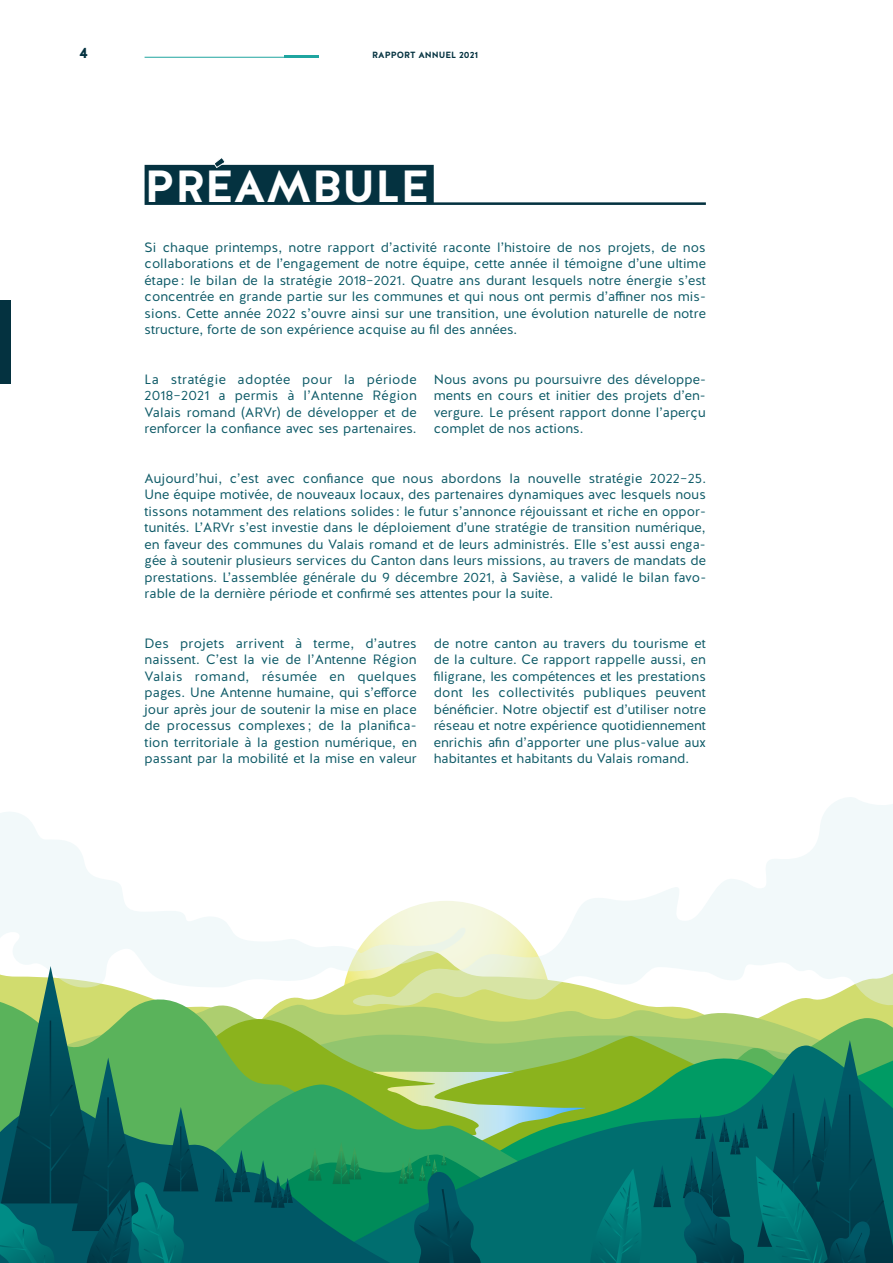
<style>
.page{position:relative;width:893px;height:1263px;background:#fff}
.page>*{position:absolute;margin:0;border:0;box-sizing:border-box;transform-origin:0 0}
.t1{font:700 45px "Halis GR";color:#fff}
.t2{font:700 15px "Halis GR";color:#043240}
.t3{font:13.5px/16.5px "Halis GR";color:#0c5966;text-align:justify}
.t4{font:700 9px "Halis GR";color:#043240}
</style>
<div class="page">
<svg style="left:408px;top:1008px;width:193px;height:37px;background:#afcf6e"></svg>
<svg style="left:293px;top:987px;width:115px;height:58px;background:#b6d276"></svg>
<svg style="left:293px;top:1045px;width:360px;height:218px;background:#77b24e"></svg>
<svg style="left:353px;top:797px;width:540px;height:209px"></svg>
<svg style="left:0;top:811px;width:466px;height:176px"></svg>
<svg style="left:293px;top:1102px;width:76px;height:161px;background:#118760"></svg>
<svg style="left:308px;top:1148px;width:14px;height:32px"></svg>
<svg style="left:332px;top:1142px;width:29px;height:42px"></svg>
<svg style="left:653px;top:951px;width:240px;height:312px"></svg>
<svg style="left:369px;top:1072px;width:274px;height:191px;background:#308c62"></svg>
<svg style="left:0;top:951px;width:293px;height:312px;background:#4f9271"></svg>
<hr style="left:145px;top:57px;width:173px;height:1px;background:#1fa5a0">
<hr style="left:284px;top:55px;width:34px;height:3px;background:#1fa5a0">
<svg style="left:145px;top:158px;width:561px;height:47px"></svg>
<div style="left:0;top:301px;width:11px;height:83px;background:#043240"></div>
<p class="t2" style="left:80px;top:43px;width:10px">4</p>
<p class="t4" style="left:372px;top:49px;width:108px">RAPPORT ANNUEL 2021</p>
<h1 class="t1" style="left:145px;top:158px;width:286px">PREAMBULE</h1>
<p class="t3" style="left:145px;top:239px;width:563px">Si chaque printemps, notre rapport d’activité raconte l’histoire de nos projets, de nos collaborations et de l’engagement de notre équipe, cette année il témoigne d’une ultime étape: le bilan de la stratégie 2018–2021. Quatre ans durant lesquels notre énergie s’est concentrée en grande partie sur les communes et qui nous ont permis d’affiner nos mis&shy;sions. Cette année 2022 s’ouvre ainsi sur une transition, une évolution naturelle de notre structure, forte de son expérience acquise au fil des années.</p>
<p class="t3" style="left:145px;top:371px;width:274px">La stratégie adoptée pour la période 2018–2021 a permis à l’Antenne Région Valais romand (ARVr) de développer et de renforcer la confiance avec ses partenaires.</p>
<p class="t3" style="left:434px;top:371px;width:274px">Nous avons pu poursuivre des développe&shy;ments en cours et initier des projets d’en&shy;vergure. Le présent rapport donne l’aperçu complet de nos actions.</p>
<p class="t3" style="left:145px;top:470px;width:563px">Aujourd’hui, c’est avec confiance que nous abordons la nouvelle stratégie 2022–25.<br>Une équipe motivée, de nouveaux locaux, des partenaires dynamiques avec lesquels nous tissons notamment des relations solides: le futur s’annonce réjouissant et riche en oppor&shy;tunités. L’ARVr s’est investie dans le déploiement d’une stratégie de transition numérique, en faveur des communes du Valais romand et de leurs administrés. Elle s’est aussi enga&shy;gée à soutenir plusieurs services du Canton dans leurs missions, au travers de mandats de prestations. L’assemblée générale du 9 décembre 2021, à Savièse, a validé le bilan favo&shy;rable de la dernière période et confirmé ses attentes pour la suite.</p>
<p class="t3" style="left:145px;top:635px;width:274px">Des projets arrivent à terme, d’autres naissent. C’est la vie de l’Antenne Région Valais romand, résumée en quelques pages. Une Antenne humaine, qui s’efforce jour après jour de soutenir la mise en place de processus complexes ; de la planifica&shy;tion territoriale à la gestion numérique, en passant par la mobilité et la mise en valeur</p>
<p class="t3" style="left:434px;top:635px;width:274px">de notre canton au travers du tourisme et de la culture. Ce rapport rappelle aussi, en filigrane, les compétences et les prestations dont les collectivités publiques peuvent bénéficier. Notre objectif est d’utiliser notre réseau et notre expérience quotidiennement enrichis afin d’apporter une plus-value aux habitantes et habitants du Valais romand.</p>
</div>
